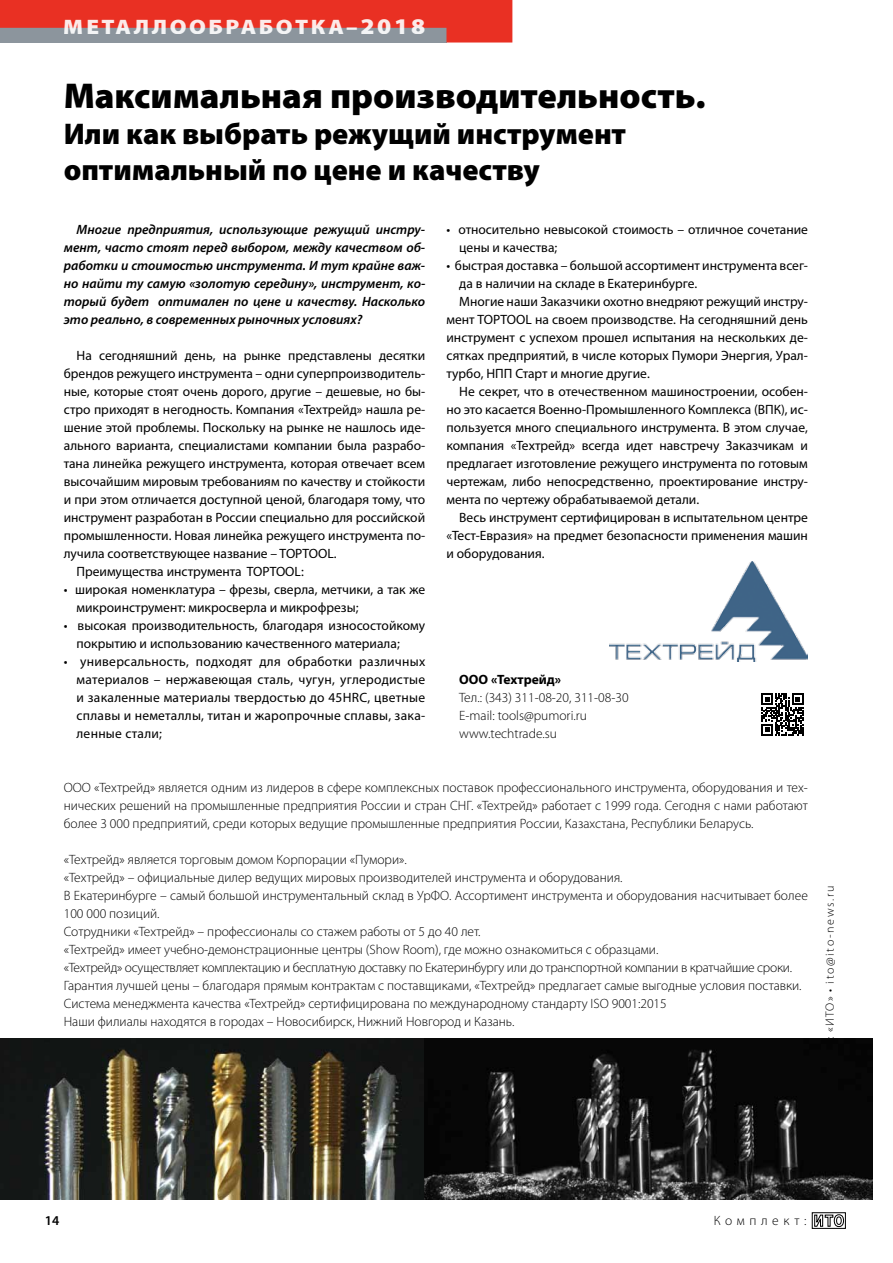
<style>
.page{position:relative;width:893px;height:1263px;background:#fff}
.page>*{position:absolute;margin:0;border:0;box-sizing:border-box;transform-origin:0 0}
.t1{font:900 36px "Myriad Pro";color:#000}
.t2{font:900 30px/36px "Myriad Pro";color:#000}
.t3{font:900 21px "Myriad Pro";letter-spacing:.11em;color:#fff;scale:1.1 1}
.t4{font:13.5px/18px "Myriad Pro";color:#000}
.t5{font:300 13.5px/18px "Myriad Pro";color:#000}
.t6{font:italic 600 13.5px/18px "Myriad Pro";color:#000;text-align:justify}
.t7{font:700 13.5px "Myriad Pro";color:#000}
.t8{font:300 13.5px "Myriad Pro";letter-spacing:.34em;color:#000}
.t9{font:600 13.5px "Myriad Pro";color:#000}
.t10{font:300 12px "Myriad Pro";letter-spacing:.12em;color:#000}
.s1{font-size:22.5px}
</style>
<div class="page">
<svg style="left:0;top:0;width:512px;height:43px;background:#cc4f48"></svg>
<div style="left:812px;top:1212px;width:34px;height:16px;border:1px solid #000"></div>
<svg style="left:814px;top:1214px;width:30px;height:13px"></svg>
<img style="left:0;top:1038px;width:424px;height:161px">
<svg style="left:424px;top:1038px;width:449px;height:161px;background:#1c1c1c"></svg>
<svg style="left:761px;top:693px;width:42px;height:43px"></svg>
<img style="left:609px;top:561px;width:199px;height:100px">
<h3 class="t3" style="left:64px;top:12px;width:330px">МЕТАЛЛООБРАБОТКА–<span class="s1">2018</span></h3>
<h1 class="t1" style="left:64px;top:72px;width:643px">Максимальная производительность.</h1>
<h2 class="t2" style="left:64px;top:115px;width:564px">Или как выбрать режущий инструмент оптимальный по цене и качеству</h2>
<p class="t6" style="left:64px;top:220px;width:363px;text-indent:13px">Многие предприятия, использующие режущий инстру&shy;мент, часто стоят перед выбором, между качеством об&shy;работки и стоимостью инструмента. И тут крайне важ&shy;но найти ту самую «золотую середину», инструмент, ко&shy;торый будет оптимален по цене и качеству. Насколько это реально, в современных рыночных условиях?</p>
<p class="t4" style="left:77px;top:346px;width:350px">На сегодняшний день, на рынке представлены десятки</p>
<p class="t4" style="left:64px;top:364px;width:363px">брендов режущего инструмента – одни суперпроизводитель-</p>
<p class="t4" style="left:64px;top:382px;width:363px">ные, которые стоят очень дорого, другие – дешевые, но бы-</p>
<p class="t4" style="left:64px;top:400px;width:363px">стро приходят в негодность. Компания «Техтрейд» нашла ре-</p>
<p class="t4" style="left:64px;top:418px;width:363px">шение этой проблемы. Поскольку на рынке не нашлось иде-</p>
<p class="t4" style="left:64px;top:436px;width:363px">ального варианта, специалистами компании была разрабо-</p>
<p class="t4" style="left:64px;top:454px;width:363px">тана линейка режущего инструмента, которая отвечает всем</p>
<p class="t4" style="left:64px;top:472px;width:363px">высочайшим мировым требованиям по качеству и стойкости</p>
<p class="t4" style="left:64px;top:490px;width:363px">и при этом отличается доступной ценой, благодаря тому, что</p>
<p class="t4" style="left:64px;top:508px;width:363px">инструмент разработан в России специально для российской</p>
<p class="t4" style="left:64px;top:526px;width:363px">промышленности. Новая линейка режущего инструмента по-</p>
<p class="t4" style="left:64px;top:544px;width:274px">лучила соответствующее название – TOPTOOL.</p>
<p class="t4" style="left:77px;top:562px;width:229px">Преимущества инструмента TOPTOOL:</p>
<p class="t4" style="left:77px;top:580px;width:350px;text-indent:-13px">• широкая номенклатура – фрезы, сверла, метчики, а так же микроинструмент: микросверла и микрофрезы;</p>
<p class="t4" style="left:77px;top:616px;width:350px;text-indent:-13px">• высокая производительность, благодаря износостойкому покрытию и использованию качественного материала;</p>
<p class="t4" style="left:77px;top:652px;width:350px;text-align:justify;text-indent:-13px">• универсальность, подходят для обработки различных материалов – нержавеющая сталь, чугун, углеродистые и закаленные материалы твердостью до 45HRC, цветные сплавы и неметаллы, титан и жаропрочные сплавы, зака&shy;ленные стали;</p>
<p class="t4" style="left:459px;top:220px;width:350px;text-indent:-13px">• относительно невысокой стоимость – отличное сочетание цены и качества;</p>
<p class="t4" style="left:446px;top:256px;width:363px">• быстрая доставка – большой ассортимент инструмента всег-</p>
<p class="t4" style="left:459px;top:274px;width:240px">да в наличии на складе в Екатеринбурге.</p>
<p class="t4" style="left:459px;top:292px;width:350px">Многие наши Заказчики охотно внедряют режущий инстру-</p>
<p class="t4" style="left:446px;top:310px;width:363px">мент TOPTOOL на своем производстве. На сегодняшний день</p>
<p class="t4" style="left:446px;top:328px;width:363px">инструмент с успехом прошел испытания на нескольких де-</p>
<p class="t4" style="left:446px;top:346px;width:363px">сятках предприятий, в числе которых Пумори Энергия, Урал-</p>
<p class="t4" style="left:446px;top:364px;width:205px">турбо, НПП Старт и многие другие.</p>
<p class="t4" style="left:459px;top:382px;width:350px">Не секрет, что в отечественном машиностроении, особен-</p>
<p class="t4" style="left:446px;top:400px;width:363px">но это касается Военно-Промышленного Комплекса (ВПК), ис-</p>
<p class="t4" style="left:446px;top:418px;width:363px">пользуется много специального инструмента. В этом случае,</p>
<p class="t4" style="left:446px;top:436px;width:363px">компания «Техтрейд» всегда идет навстречу Заказчикам и</p>
<p class="t4" style="left:446px;top:454px;width:363px">предлагает изготовление режущего инструмента по готовым</p>
<p class="t4" style="left:446px;top:472px;width:363px">чертежам, либо непосредственно, проектирование инстру-</p>
<p class="t4" style="left:446px;top:490px;width:254px">мента по чертежу обрабатываемой детали.</p>
<p class="t4" style="left:459px;top:508px;width:350px">Весь инструмент сертифицирован в испытательном центре</p>
<p class="t4" style="left:446px;top:526px;width:363px">«Тест-Евразия» на предмет безопасности применения машин</p>
<p class="t4" style="left:446px;top:544px;width:100px">и оборудования.</p>
<p class="t7" style="left:459px;top:670px;width:103px">ООО «Техтрейд»</p>
<p class="t5" style="left:459px;top:688px;width:171px">Тел.: (343) 311-08-20, 311-08-30<br>E-mail: tools@pumori.ru www.techtrade.su</p>
<p class="t5" style="left:64px;top:778px;width:746px;text-align:justify">ООО «Техтрейд» является одним из лидеров в сфере комплексных поставок профессионального инструмента, оборудования и тех&shy;нических решений на промышленные предприятия России и стран СНГ. «Техтрейд» работает с 1999 года. Сегодня с нами работают более 3 000 предприятий, среди которых ведущие промышленные предприятия России, Казахстана, Республики Беларусь.</p>
<p class="t5" style="left:64px;top:850px;width:746px">«Техтрейд» является торговым домом Корпорации «Пумори».<br>«Техтрейд» – официальные дилер ведущих мировых производителей инструмента и оборудования.<br>В Екатеринбурге – самый большой инструментальный склад в УрФО. Ассортимент инструмента и оборудования насчитывает более 100 000 позиций.<br>Сотрудники «Техтрейд» – профессионалы со стажем работы от 5 до 40 лет.<br>«Техтрейд» имеет учебно-демонстрационные центры (Show Room), где можно ознакомиться с образцами.<br>«Техтрейд» осуществляет комплектацию и бесплатную доставку по Екатеринбургу или до транспортной компании в кратчайшие сроки.<br>Гарантия лучшей цены – благодаря прямым контрактам с поставщиками, «Техтрейд» предлагает самые выгодные условия поставки.<br>Система менеджмента качества «Техтрейд» сертифицирована по международному стандарту ISO 9001:2015<br>Наши филиалы находятся в городах – Новосибирск, Нижний Новгород и Казань.</p>
<p class="t9" style="left:45px;top:1212px;width:16px">14</p>
<p class="t8" style="left:714px;top:1213px;width:94px">Комплект:</p>
<p class="t10" style="left:822px;top:1191px;width:307px;rotate:-90deg">03 / 2018 • Издательство: «ИТО» • ito@ito-news.ru</p>
</div>
